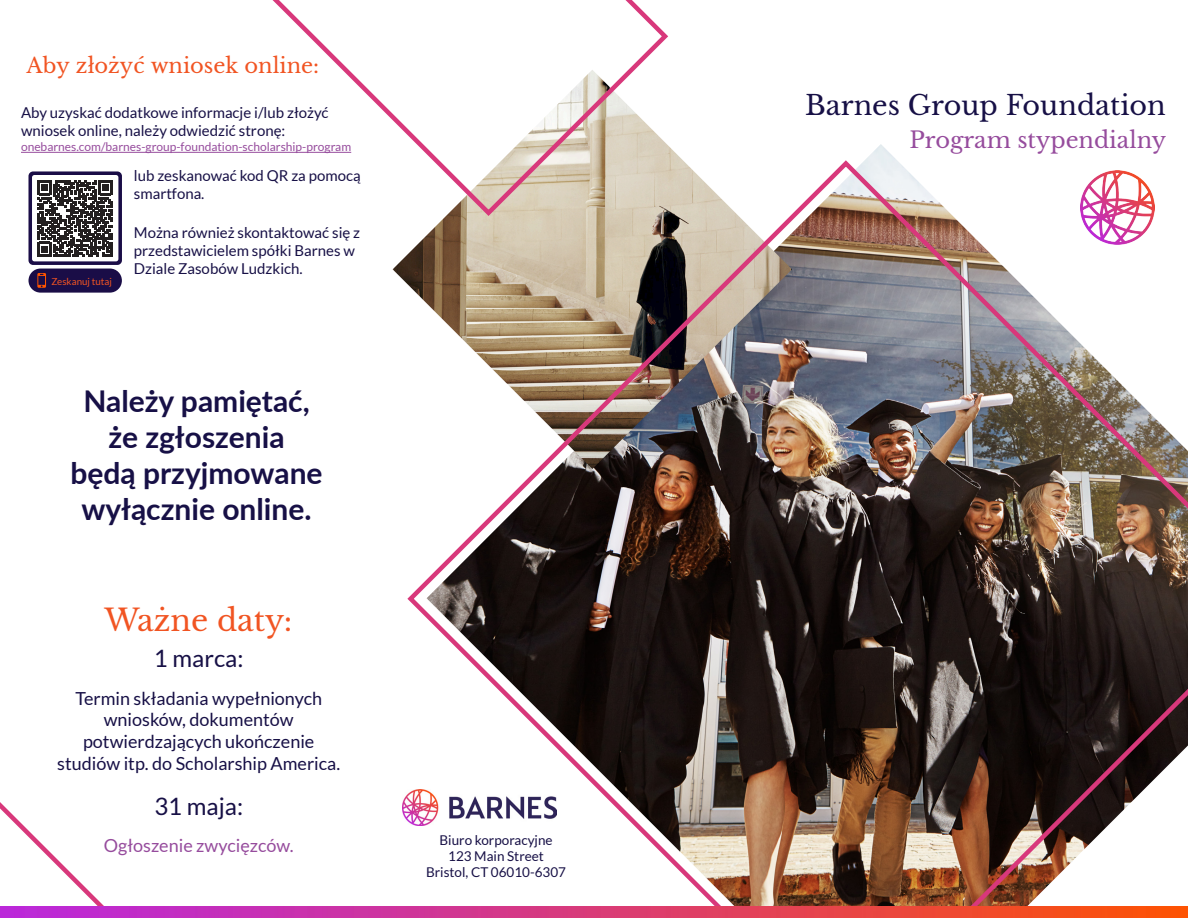
<style>
.page{position:relative;width:1188px;height:918px;background:#fff}
.page>*{position:absolute;margin:0;border:0;box-sizing:border-box;transform-origin:0 0}
.t1{font:700 30px/36px "Lato";color:#171046;text-align:center}
.t2{font:30px "Libre Baskerville";color:#f15422}
.t3{font:27px "Libre Baskerville";color:#171046}
.t4{font:24px "Lato";color:#171046}
.t5{font:22.5px "Libre Baskerville";color:#964c9d}
.t6{font:21px "Libre Baskerville";color:#f15422}
.t7{font:18px/21.6px "Lato";color:#171046;text-align:center}
.t8{font:18px "Lato";color:#964c9d}
.t9{font:15px/18px "Lato";color:#171046}
.t10{font:13.5px "Lato";color:#171046}
.t11{font:12px "Lato";color:#964c9d}
.t12{font:9.75px "Lato";color:#f15422}
</style>
<div class="page">
<svg style="left:0;top:802px;width:141px;height:105px"></svg>
<img style="left:0;top:907px;width:404px;height:11px">
<svg style="left:258px;top:0;width:413px;height:157px"></svg>
<img style="left:404px;top:157px;width:784px;height:761px">
<img style="left:403px;top:790px;width:154px;height:36px">
<hr style="left:21px;top:152px;width:330px;height:1px;background:#964c9d">
<img style="left:1080px;top:171px;width:74px;height:74px">
<svg style="left:28px;top:171px;width:94px;height:122px"></svg>
<p class="t6" style="left:27px;top:52px;width:294px">Aby złożyć wniosek online:</p>
<p class="t9" style="left:21px;top:103px;width:309px">Aby uzyskać dodatkowe informacje i/lub złożyć wniosek online, należy odwiedzić stronę:</p>
<p class="t11" style="left:21px;top:140px;width:332px">onebarnes.com/barnes-group-foundation-scholarship-program</p>
<p class="t9" style="left:134px;top:166px;width:228px">lub zeskanować kod QR za pomocą smartfona.</p>
<p class="t9" style="left:134px;top:223px;width:228px">Można również skontaktować się z przedstawicielem spółki Barnes w<br>Dziale Zasobów Ludzkich.</p>
<p class="t12" style="left:51px;top:276px;width:62px">Zeskanuj tutaj</p>
<p class="t1" style="left:70px;top:382px;width:254px">Należy pamiętać, że zgłoszenia<br>będą przyjmowane wyłącznie online.</p>
<p class="t2" style="left:105px;top:601px;width:189px">Ważne daty:</p>
<p class="t4" style="left:154px;top:645px;width:91px">1 marca:</p>
<p class="t7" style="left:57px;top:687px;width:285px">Termin składania wypełnionych wniosków, dokumentów potwierdzających ukończenie studiów itp. do Scholarship America.</p>
<p class="t4" style="left:154px;top:793px;width:90px">31 maja:</p>
<p class="t8" style="left:104px;top:836px;width:191px">Ogłoszenie zwycięzców.</p>
<p class="t10" style="left:440px;top:832px;width:115px">Biuro korporacyjne</p>
<p class="t10" style="left:448px;top:849px;width:97px">123 Main Street</p>
<p class="t10" style="left:426px;top:865px;width:141px">Bristol, CT 06010-6307</p>
<p class="t3" style="left:805px;top:88px;width:362px">Barnes Group Foundation</p>
<p class="t5" style="left:909px;top:126px;width:258px">Program stypendialny</p>
</div>
